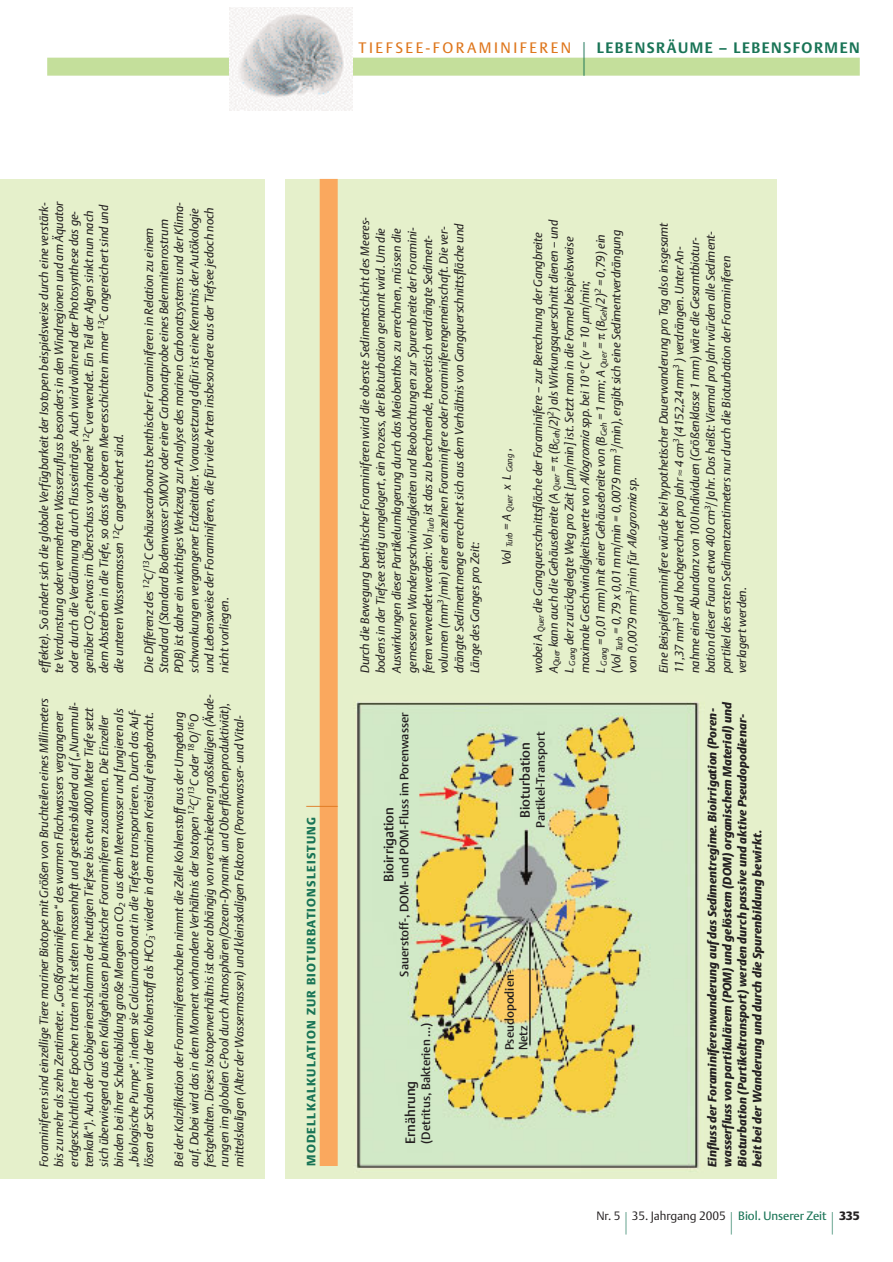
<style>
.page{position:relative;width:893px;height:1262px;background:#fff}
.page>*{position:absolute;margin:0;border:0;box-sizing:border-box;transform-origin:0 0}
.t1{font:200 45px "Helvetica Neue";color:#197456}
.t2{font:200 42px "Helvetica Neue";color:#de761c}
.t3{font:200 30px "Helvetica Neue";color:#197456}
.t4{font:700 15px "DTL Argo T";letter-spacing:.105em;color:#197456}
.t5{font:15px "DTL Argo T";letter-spacing:.17em;color:#de761c}
.t6{font:13.5px "DTL Argo T Medium";color:#231f20}
.t7{font:italic 12px/15px "DTL Argo T";color:#231f20}
.t8{font:italic 12px/15px "DTL Argo T Black";letter-spacing:.005em;color:#231f20}
.t9{font:12px/13.5px "DTL Argo T Medium";color:#231f20}
.t10{font:12px "DTL Argo T Black";letter-spacing:.105em;color:#197456}
.t11{font:12px "DTL Argo T Light";color:#231f20}
.t12{font:12px "DTL Argo T";color:#197456}
.t13{font:12px "DTL Argo T Black";color:#231f20}
.t14{font:italic 8.4px "DTL Argo T";letter-spacing:-.01em;color:#231f20}
</style>
<div class="page">
<div style="left:47px;top:58px;width:812px;height:18px;background:#c4df9b"></div>
<div style="left:0;top:179px;width:264px;height:1000px;background:#e5f0cb"></div>
<div style="left:285px;top:179px;width:491px;height:999px;background:#e5f0cb"></div>
<div style="left:320px;top:179px;width:18px;height:987px;background:#faa85e"></div>
<img style="left:354px;top:702px;width:345px;height:470px">
<img style="left:229px;top:8px;width:123px;height:102px">
<p class="t7" style="left:38px;top:673px;width:473px;rotate:-90deg">effekte). So ändert sich die globale Verfügbarkeit der Isotopen beispielsweise durch eine verstärk&shy;te Verdunstung oder vermehrten Wasserzufluss besonders in den Windregionen und am Äquator oder durch die Verdünnung durch Flusseinträge. Auch wird während der Photosynthese das ge&shy;genüber CO<sub>2</sub> etwas im Überschuss vorhandene <sup>12</sup>C verwendet. Ein Teil der Algen sinkt nun nach dem Absterben in die Tiefe, so dass die oberen Meeresschichten immer <sup>13</sup>C angereichert sind und die unteren Wassermassen <sup>12</sup>C angereichert sind.</p>
<p class="t7" style="left:143px;top:673px;width:472px;rotate:-90deg">Die Differenz des <sup>12</sup>C/<sup>13</sup>C Gehäusecarbonats benthischer Foraminiferen in Relation zu einem Standard (Standard Bodenwasser SMOW oder einer Carbonatprobe eines Belemnitenrostrum PDB) ist daher ein wichtiges Werkzeug zur Analyse des marinen Carbonatsystems und der Klima&shy;schwankungen vergangener Erdzeitalter. Voraussetzung dafür ist eine Kenntnis der Autökologie und Lebensweise der Foraminiferen, die für viele Arten insbesondere aus der Tiefsee jedoch noch nicht vorliegen.</p>
<p class="t7" style="left:38px;top:1166px;width:470px;rotate:-90deg">Foraminiferen sind einzellige Tiere mariner Biotope mit Größen von Bruchteilen eines Millimeters bis zu mehr als zehn Zentimeter. „Großforaminiferen“ des warmen Flachwassers vergangener erdgeschichtlicher Epochen traten nicht selten massenhaft und gesteinsbildend auf („Nummuli&shy;tenkalk“). Auch der Globigerinenschlamm der heutigen Tiefsee bis etwa 4000 Meter Tiefe setzt sich überwiegend aus den Kalkgehäusen planktischer Foraminiferen zusammen. Die Einzeller binden bei ihrer Schalenbildung große Mengen an CO<sub>2</sub> aus dem Meerwasser und fungieren als „biologische Pumpe“, indem sie Calciumcarbonat in die Tiefsee transportieren. Durch das Auf&shy;lösen der Schalen wird der Kohlenstoff als HCO<sub>3</sub><sup>-</sup> wieder in den marinen Kreislauf eingebracht.</p>
<p class="t7" style="left:173px;top:1166px;width:474px;rotate:-90deg">Bei der Kalzifikation der Foraminiferenschalen nimmt die Zelle Kohlenstoff aus der Umgebung auf. Dabei wird das in dem Moment vorhandene Verhältnis der Isotopen <sup>12</sup>C/<sup>13</sup>C oder <sup>18</sup>O/<sup>16</sup>O festgehalten. Dieses Isotopenverhältnis ist aber abhängig von verschiedenen großskaligen (Ände&shy;rungen im globalen C-Pool durch Atmosphären/Ozean-Dynamik und Oberflächenproduktiviät), mittelskaligen (Alter der Wassermassen) und kleinskaligen Faktoren (Porenwasser- und Vital-</p>
<p class="t5" style="left:358px;top:42px;width:214px">TIEFSEE-FORAMINIFEREN</p>
<h1 class="t1" style="left:579px;top:43px;width:11px">|</h1>
<p class="t4" style="left:596px;top:43px;width:264px">LEBENSRÄUME – LEBENSFORMEN</p>
<h2 class="t2" style="left:307px;top:811px;width:11px;rotate:-90deg">|</h2>
<p class="t10" style="left:307px;top:1166px;width:350px;rotate:-90deg">MODELLKALKULATION ZUR BIOTURBATIONSLEISTUNG</p>
<p class="t7" style="left:358px;top:673px;width:458px;line-height:15.8px;rotate:-90deg">Durch die Bewegung benthischer Foraminiferen wird die oberste Sedimentschicht des Meeres&shy;bodens in der Tiefsee stetig umgelagert, ein Prozess, der Bioturbation genannt wird. Um die Auswirkungen dieser Partikelumlagerung durch das Meiobenthos zu errechnen, müssen die gemessenen Wandergeschwindigkeiten und Beobachtungen zur Spurenbreite der Foramini&shy;feren verwendet werden: Vol <sub>Turb</sub> ist das zu berechnende, theoretisch verdrängte Sediment&shy;volumen (mm<sup>3</sup>/min) einer einzelnen Foraminifere oder Foraminiferengemeinschaft. Die ver&shy;drängte Sedimentmenge errechnet sich aus dem Verhältnis von Gangquerschnittsfläche und Länge des Ganges pro Zeit:</p>
<p class="t9" style="left:399px;top:976px;width:265px;rotate:-90deg">Sauerstoff-, DOM- und POM-Fluss im Porenwasser</p>
<p class="t6" style="left:384px;top:882px;width:76px;rotate:-90deg">Bioirrigation</p>
<p class="t9" style="left:420px;top:1143px;width:123px;rotate:-90deg">(Detritus, Bakterien …)</p>
<p class="t6" style="left:405px;top:1143px;width:65px;rotate:-90deg">Ernährung</p>
<p class="t14" style="left:506px;top:565px;width:118px;rotate:-90deg"><sup>Vol</sup> Turb <sup>=</sup> <sup>A</sup> Quer <sup>x</sup> <sup>L</sup> Gang <sup>,</sup></p>
<p class="t7" style="left:531px;top:673px;width:455px;line-height:15.8px;rotate:-90deg">wobei A <sub>Quer</sub> die Gangquerschnittsfläche der Foraminifere – zur Berechnung der Gangbreite A<sub>Quer</sub> kann auch die Gehäusebreite (A <sub>Quer</sub> = (B<sub>Geh</sub>/2)<sup>2</sup>) als Wirkungsquerschnitt dienen – und L <sub>Gang</sub> der zurückgelegte Weg pro Zeit [µm/min] ist. Setzt man in die Formel beispielsweise maximale Geschwindigkeitswerte von Allogromiaspp. bei 10 °C (v = 10 µm/min;<br>L <sub>Gang</sub> = 0,01 mm) mit einer Gehäusebreite von (B<sub>Geh</sub> = 1 mm; A <sub>Quer</sub> = (B<sub>Geh</sub>/2)<sup>2</sup> = 0,79) ein (Vol <sub>Turb</sub> = 0,79 x 0,01 mm/min = 0,0079 mm <sup>3</sup>/min), ergibt sich eine Sedimentverdrängung von 0,0079 mm<sup>3</sup>/min für Allogromiasp.</p>
<p class="t7" style="left:657px;top:673px;width:452px;line-height:15.8px;rotate:-90deg">Eine Beispielforaminifere würde bei hypothetischer Dauerwanderung pro Tag also insgesamt 11,37 mm<sup>3</sup> und hochgerechnet pro Jahr ≈ 4 cm<sup>3</sup> (4152,24 mm<sup>3</sup> ) verdrängen. Unter An&shy;nahme einer Abundanz von 100 Individuen (Größenklasse 1 mm) wäre die Gesamtbiotur&shy;bation dieser Fauna etwa 400 cm<sup>3</sup>/ Jahr. Das heißt: Viermal pro Jahr würden alle Sediment&shy;partikel des ersten Sedimentzentimeters nur durch die Bioturbation der Foraminiferen verlagert werden.</p>
<p class="t6" style="left:520px;top:817px;width:77px;rotate:-90deg">Bioturbation</p>
<p class="t9" style="left:535px;top:828px;width:97px;rotate:-90deg">Partikel-Transport</p>
<p class="t9" style="left:504px;top:1050px;width:82px;rotate:-90deg">Pseudopodien-<br>Netz</p>
<p class="t8" style="left:706px;top:1166px;width:466px;rotate:-90deg">Einfluss der Foraminiferenwanderung auf das Sedimentregime. Bioirrigation (Poren&shy;wasserfluss von partikulärem (POM) und gelöstem (DOM) organischem Material) und Bioturbation (Partikeltransport) werden durch passive und aktive Pseudopodienar&shy;beit bei der Wanderung und durch die Spurenbildung bewirkt.</p>
<p class="t11" style="left:596px;top:1211px;width:26px">Nr. 5</p>
<h3 class="t3" style="left:622px;top:1212px;width:8px">|</h3>
<p class="t11" style="left:632px;top:1211px;width:95px">35. Jahrgang 2005</p>
<h3 class="t3" style="left:728px;top:1212px;width:8px">|</h3>
<p class="t12" style="left:738px;top:1211px;width:90px">Biol. Unserer Zeit</p>
<h3 class="t3" style="left:829px;top:1212px;width:8px">|</h3>
<p class="t13" style="left:839px;top:1211px;width:22px">335</p>
</div>
